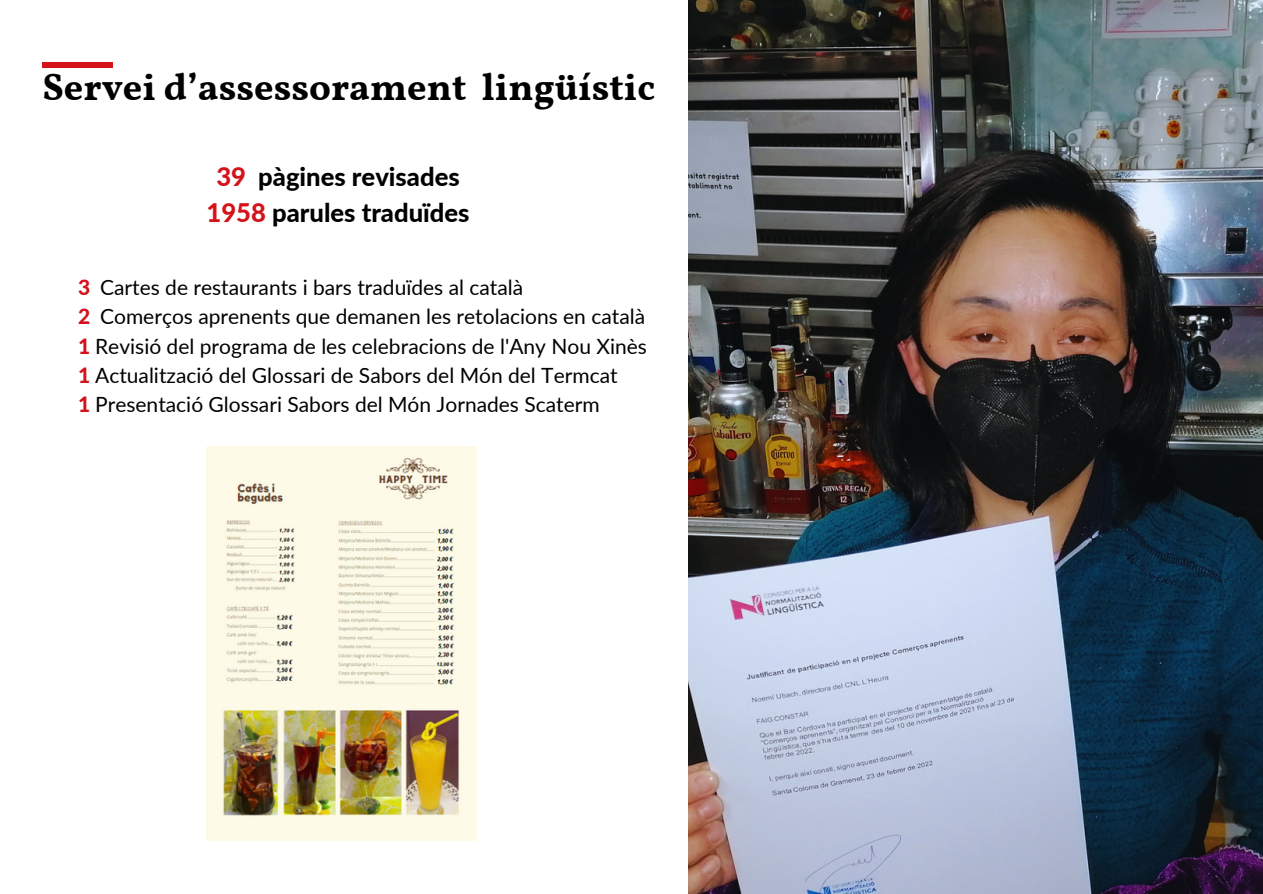
<style>
.page{position:relative;width:1263px;height:894px;background:#fff}
.page>*{position:absolute;margin:0;border:0;box-sizing:border-box;transform-origin:0 0}
.t1{font:700 38.1px "Vollkorn";color:#000}
.t2{font:800 25.65px "Lato";color:#000}
.t3{font:21px "Lato";color:#000}
.s1{color:#d4121c}
.s2{color:#d5131a}
.s3{font-weight:800;color:#d4121c}
</style>
<div class="page">
<div style="left:43px;top:62px;width:70px;height:6px;background:#d5131a"></div>
<img style="left:207px;top:446px;width:269px;height:394px">
<img style="left:688px;top:0;width:575px;height:893px">
<p class="t1" style="left:43px;top:64px;width:614px">Servei d’assessorament lingüístic</p>
<p class="t2" style="left:216px;top:161px;width:245px"><span class="s1">39</span> pàgines revisades</p>
<p class="t2" style="left:207px;top:196px;width:264px"><span class="s2">1958</span> parules traduïdes</p>
<p class="t3" style="left:78px;top:274px;width:447px"><span class="s3">3</span> Cartes de restaurants i bars traduïdes al català</p>
<p class="t3" style="left:78px;top:303px;width:569px"><span class="s3">2</span> Comerços aprenents que demanen les retolacions en català</p>
<p class="t3" style="left:78px;top:333px;width:570px"><span class="s3">1</span> Revisió del programa de les celebracions de l'Any Nou Xinès</p>
<p class="t3" style="left:78px;top:362px;width:541px"><span class="s3">1</span> Actualització del Glossari de Sabors del Món del Termcat</p>
<p class="t3" style="left:78px;top:391px;width:523px"><span class="s3">1</span> Presentació Glossari Sabors del Món Jornades Scaterm</p>
</div>
